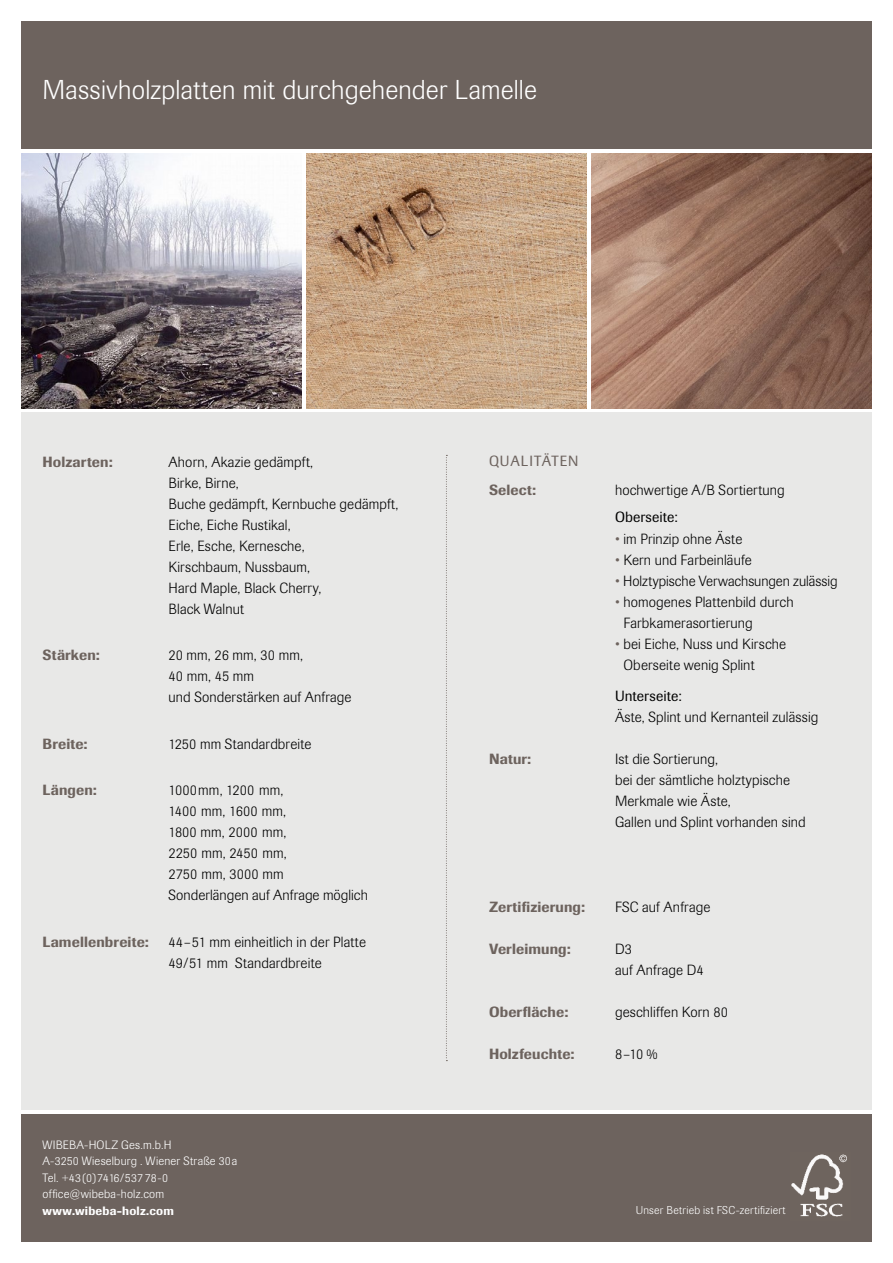
<style>
.page{position:relative;width:893px;height:1263px;background:#fff}
.page>*{position:absolute;margin:0;border:0;box-sizing:border-box;transform-origin:0 0}
.t1{font:300 27px "Supersonic BSK";letter-spacing:.01em;color:#fff}
.t2{font:300 14.7px/21px "Supersonic BSK";letter-spacing:.01em;color:#000}
.t3{font:500 14.7px "Supersonic BSK";letter-spacing:.01em;color:#6d635e}
.t4{font:14.7px "Supersonic BSK";letter-spacing:.01em;color:#000}
.t5{font:14.7px "Supersonic BSK";letter-spacing:.065em;color:#6d635e}
.t6{font:300 12px/16.5px "Supersonic BSK";letter-spacing:.02em;color:#fff}
.t7{font:500 12px "Supersonic BSK";letter-spacing:.015em;color:#fff}
.t8{font:300 11.25px "Supersonic BSK";letter-spacing:.03em;color:#fff}
.s1{font-size:10.5px}
.s2{color:#6d635e}
</style>
<div class="page">
<div style="left:21px;top:412px;width:851px;height:698px;background:#e8e8e7"></div>
<div style="left:21px;top:1114px;width:851px;height:128px;background:#6d635e"></div>
<div style="left:21px;top:21px;width:851px;height:128px;background:#6d635e"></div>
<img style="left:21px;top:153px;width:281px;height:255px">
<img style="left:306px;top:153px;width:281px;height:255px">
<img style="left:591px;top:153px;width:281px;height:255px">
<img style="left:791px;top:1154px;width:56px;height:63px">
<svg style="left:446px;top:455px;width:1px;height:606px"></svg>
<h1 class="t1" style="left:43px;top:74px;width:496px">Massivholzplatten mit durchgehender Lamelle</h1>
<p class="t3" style="left:43px;top:453px;width:72px">Holzarten:</p>
<p class="t2" style="left:169px;top:451px;width:232px">Ahorn, Akazie gedämpft,<br>Birke, Birne,<br>Buche gedämpft, Kernbuche gedämpft,<br>Eiche, Eiche Rustikal,<br>Erle, Esche, Kernesche,<br>Kirschbaum, Nussbaum,<br>Hard Maple, Black Cherry,<br>Black Walnut</p>
<p class="t3" style="left:43px;top:646px;width:59px">Stärken:</p>
<p class="t2" style="left:169px;top:645px;width:184px">20 mm, 26 mm, 30 mm,<br>40 mm, 45 mm<br>und Sonderstärken auf Anfrage</p>
<p class="t3" style="left:43px;top:735px;width:47px">Breite:</p>
<p class="t2" style="left:169px;top:733px;width:144px">1250 mm Standardbreite</p>
<p class="t3" style="left:43px;top:781px;width:56px">Längen:</p>
<p class="t2" style="left:169px;top:780px;width:201px">1000mm, 1200 mm,<br>1400 mm, 1600 mm,<br>1800 mm, 2000 mm,<br>2250 mm, 2450 mm,<br>2750 mm, 3000 mm<br>Sonderlängen auf Anfrage möglich</p>
<p class="t3" style="left:43px;top:933px;width:108px">Lamellenbreite:</p>
<p class="t2" style="left:169px;top:931px;width:199px">44–51 mm einheitlich in der Platte<br>49/51 mm Standardbreite</p>
<p class="t6" style="left:43px;top:1136px;width:196px">WIBEBA-HOLZ Ges.m.b.H<br>A-3250 Wieselburg . Wiener Straße 30a<br>Tel. <span class="s1">+</span>43(0)7416/537 78-0 office@wibeba-holz.com</p>
<p class="t7" style="left:43px;top:1203px;width:133px">www.wibeba-holz.com</p>
<p class="t5" style="left:489px;top:452px;width:91px">QUALITÄTEN</p>
<p class="t3" style="left:489px;top:481px;width:48px">Select:</p>
<p class="t2" style="left:615px;top:480px;width:171px">hochwertige A/B Sortiertung</p>
<p class="t4" style="left:615px;top:509px;width:64px">Oberseite:</p>
<p class="t2" style="left:615px;top:528px;width:129px"><span class="s2">•</span> im Prinzip ohne Äste</p>
<p class="t2" style="left:615px;top:549px;width:138px"><span class="s2">•</span> Kern und Farbeinläufe</p>
<p class="t2" style="left:615px;top:570px;width:224px"><span class="s2">•</span> Holztypische Verwachsungen zulässig</p>
<p class="t2" style="left:623px;top:591px;width:172px;text-indent:-8px"><span class="s2">•</span> homogenes Plattenbild durch<br>Farbkamerasortierung</p>
<p class="t2" style="left:623px;top:633px;width:164px;text-indent:-8px"><span class="s2">•</span> bei Eiche, Nuss und Kirsche<br>Oberseite wenig Splint</p>
<p class="t4" style="left:615px;top:687px;width:68px">Unterseite:</p>
<p class="t2" style="left:615px;top:706px;width:205px">Äste, Splint und Kernanteil zulässig</p>
<p class="t3" style="left:489px;top:750px;width:44px">Natur:</p>
<p class="t2" style="left:615px;top:749px;width:192px">Ist die Sortierung,<br>bei der sämtliche holztypische<br>Merkmale wie Äste,<br>Gallen und Splint vorhanden sind</p>
<p class="t3" style="left:489px;top:897px;width:98px">Zertifizierung:</p>
<p class="t2" style="left:615px;top:896px;width:97px">FSC auf Anfrage</p>
<p class="t3" style="left:489px;top:940px;width:83px">Verleimung:</p>
<p class="t2" style="left:615px;top:938px;width:90px">D3<br>auf Anfrage D4</p>
<p class="t3" style="left:489px;top:1003px;width:81px">Oberfläche:</p>
<p class="t2" style="left:615px;top:1002px;width:114px">geschliffen Korn 80</p>
<p class="t3" style="left:489px;top:1045px;width:87px">Holzfeuchte:</p>
<p class="t2" style="left:615px;top:1044px;width:44px">8–10 %</p>
<p class="t8" style="left:636px;top:1204px;width:151px">Unser Betrieb ist FSC-zertifiziert</p>
</div>
